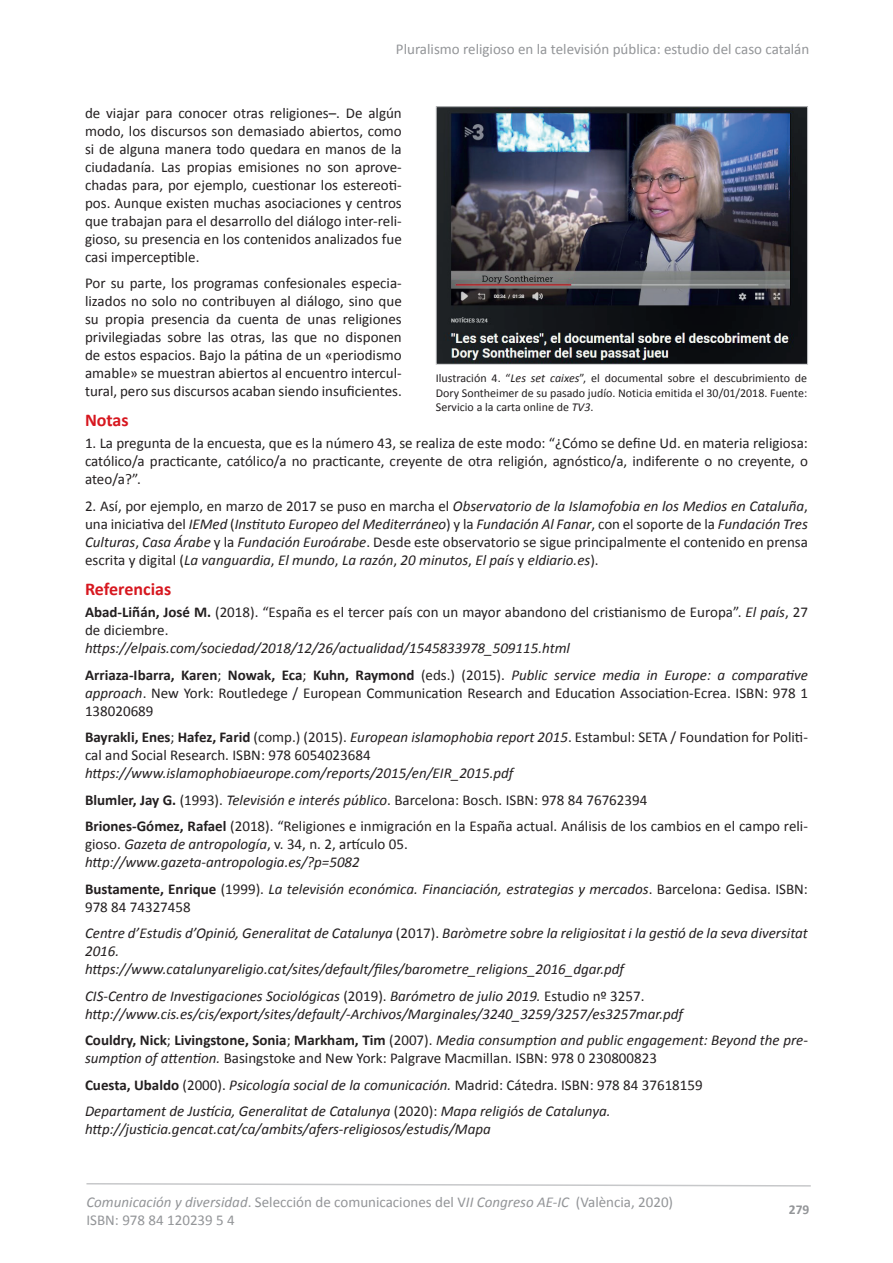
<style>
.page{position:relative;width:893px;height:1263px;background:#fff}
.page>*{position:absolute;margin:0;border:0;box-sizing:border-box;transform-origin:0 0}
.t1{font:700 18px "Calibri";color:#d7171f}
.t2{font:italic 15px/18px "Calibri";color:#231f20}
.t3{font:15px/18px "Calibri";color:#231f20}
.t4{font:15px/18px "Calibri";color:#939598}
.t5{font:700 13.5px "Calibri";color:#939598}
.t6{font:12px/14.4px "Calibri";color:#231f20;text-align:justify}
.s1{font-style:normal}
.s2{font-weight:700}
.s3{font-style:italic}
.s4{font-weight:700;font-style:normal}
</style>
<div class="page">
<svg style="left:86px;top:1183px;width:725px;height:4px"></svg>
<img style="left:438px;top:108px;width:368px;height:255px">
<div style="left:436px;top:106px;width:372px;height:259px;border:1px solid #c7c8ca"></div>
<p class="t4" style="left:396px;top:39px;width:415px">Pluralismo religioso en la televisión pública: estudio del caso catalán</p>
<p class="t3" style="left:85px;top:103px;width:318px;text-align:justify">de viajar para conocer otras religiones–. De algún modo, los discursos son demasiado abiertos, como si de alguna manera todo quedara en manos de la ciudadanía. Las propias emisiones no son aprove&shy;chadas para, por ejemplo, cuestionar los estereoti&shy;pos. Aunque existen muchas asociaciones y centros que trabajan para el desarrollo del diálogo inter-reli&shy;gioso, su presencia en los contenidos analizados fue casi imperceptible.</p>
<p class="t3" style="left:85px;top:273px;width:318px;text-align:justify">Por su parte, los programas confesionales especia&shy;lizados no solo no contribuyen al diálogo, sino que su propia presencia da cuenta de unas religiones privilegiadas sobre las otras, las que no disponen de estos espacios. Bajo la pátina de un «periodismo amable» se muestran abiertos al encuentro intercul&shy;tural, pero sus discursos acaban siendo insuficientes.</p>
<p class="t1" style="left:85px;top:409px;width:45px">Notas</p>
<p class="t3" style="left:85px;top:434px;width:724px;text-align:justify">1. La pregunta de la encuesta, que es la número 43, se realiza de este modo: “¿Cómo se define Ud. en materia religiosa: católico/a practicante, católico/a no practicante, creyente de otra religión, agnóstico/a, indiferente o no creyente, o ateo/a?”.</p>
<p class="t2" style="left:85px;top:496px;width:724px;text-align:justify"><span class="s1">2. Así, por ejemplo, en marzo de 2017 se puso en marcha el</span> Observatorio de la Islamofobia en los Medios en Cataluña<span class="s1">, una iniciativa del</span> IEMed <span class="s1">(</span>Instituto Europeo del Mediterráneo<span class="s1">) y la</span> Fundación Al Fanar<span class="s1">, con el soporte de la</span> Fundación Tres Culturas<span class="s1">,</span> Casa Árabe <span class="s1">y la</span> Fundación Euroárabe<span class="s1">. Desde este observatorio se sigue principalmente el contenido en prensa escrita y digital (</span>La vanguardia<span class="s1">,</span> El mundo<span class="s1">,</span> La razón<span class="s1">,</span> 20 minutos<span class="s1">,</span> El país <span class="s1">y</span> eldiario.es<span class="s1">).</span></p>
<p class="t1" style="left:85px;top:578px;width:88px">Referencias</p>
<p class="t3" style="left:85px;top:603px;width:724px"><span class="s2">Abad-Liñán, José M.</span> (2018). “España es el tercer país con un mayor abandono del cristianismo de Europa”. <span class="s3">El país</span>, 27 de diciembre.</p>
<p class="t2" style="left:85px;top:634px;width:724px;line-height:26.5px">https://elpais.com/sociedad/2018/12/26/actualidad/1545833978_509115.html<br><span class="s4">Arriaza-Ibarra, Karen</span><span class="s1">;</span> <span class="s4">Nowak, Eca</span><span class="s1">;</span> <span class="s4">Kuhn, Raymond</span> <span class="s1">(eds.) (2015).</span> Public service media in Europe: a comparative</p>
<p class="t3" style="left:85px;top:683px;width:724px"><span class="s3">approach</span>. New York: Routledege / European Communication Research and Education Association-Ecrea. ISBN: 978 1<br>138020689</p>
<p class="t3" style="left:85px;top:728px;width:724px"><span class="s2">Bayrakli, Enes</span>; <span class="s2">Hafez, Farid</span> (comp.) (2015). <span class="s3">European islamophobia report 2015</span>. Estambul: SETA / Foundation for Politi&shy;cal and Social Research. ISBN: 978 6054023684</p>
<p class="t3" style="left:85px;top:759px;width:724px;line-height:26.5px"><span class="s3">https://www.islamophobiaeurope.com/reports/2015/en/EIR_2015.pdf<br></span><span class="s2">Blumler, Jay G.</span> (1993). <span class="s3">Televisión e interés público</span>. Barcelona: Bosch. ISBN: 978 84 76762394<br><span class="s2">Briones-Gómez, Rafael</span> (2018). “Religiones e inmigración en la España actual. Análisis de los cambios en el campo reli-</p>
<p class="t2" style="left:85px;top:835px;width:324px"><span class="s1">gioso.</span> Gazeta de antropología<span class="s1">, v. 34, n. 2, artículo 05. </span>http://www.gazeta-antropologia.es/?p=5082</p>
<p class="t2" style="left:85px;top:879px;width:724px"><span class="s4">Bustamente, Enrique</span> <span class="s1">(1999).</span> La televisión económica. Financiación, estrategias y mercados<span class="s1">. Barcelona: Gedisa. ISBN:<br>978 84 74327458</span></p>
<p class="t2" style="left:85px;top:924px;width:724px">Centre d’Estudis d’Opinió, Generalitat de Catalunya <span class="s1">(2017).</span> Baròmetre sobre la religiositat i la gestió de la seva diversitat<br>2016.<br>https://www.catalunyareligio.cat/sites/default/files/barometre_religions_2016_dgar.pdf</p>
<p class="t2" style="left:85px;top:986px;width:600px">CIS-Centro de Investigaciones Sociológicas <span class="s1">(2019).</span> Barómetro de julio 2019. <span class="s1">Estudio nº 3257. </span>http://www.cis.es/cis/export/sites/default/-Archivos/Marginales/3240_3259/3257/es3257mar.pdf</p>
<p class="t2" style="left:85px;top:1031px;width:724px"><span class="s4">Couldry, Nick</span><span class="s1">;</span> <span class="s4">Livingstone, Sonia</span><span class="s1">;</span> <span class="s4">Markham, Tim</span> <span class="s1">(2007).</span> Media consumption and public engagement: Beyond the pre&shy;sumption of attention. <span class="s1">Basingstoke and New York: Palgrave Macmillan. ISBN: 978 0 230800823</span></p>
<p class="t2" style="left:85px;top:1071px;width:619px;line-height:26.5px"><span class="s4">Cuesta, Ubaldo</span> <span class="s1">(2000).</span> Psicología social de la comunicación. <span class="s1">Madrid: Cátedra. ISBN: 978 84 37618159<br></span>Departament de Justícia, Generalitat de Catalunya <span class="s1">(2020):</span> Mapa religiós de Catalunya.</p>
<p class="t2" style="left:85px;top:1120px;width:407px">http://justicia.gencat.cat/ca/ambits/afers-religiosos/estudis/Mapa</p>
<p class="t6" style="left:436px;top:370px;width:373px">Ilustración 4. “<span class="s3">Les set caixes</span>”, el documental sobre el descubrimiento de Dory Sontheimer de su pasado judío. Noticia emitida el 30/01/2018. Fuente:<br>Servicio a la carta online de <span class="s3">TV3</span>.</p>
<p class="t4" style="left:86px;top:1192px;width:588px"><span class="s3">Comunicación y diversidad</span>. Selección de comunicaciones del V<span class="s3">II Congreso AE-IC</span> (València, 2020)<br>ISBN: 978 84 120239 5 4</p>
<p class="t5" style="left:789px;top:1201px;width:22px">279</p>
</div>
